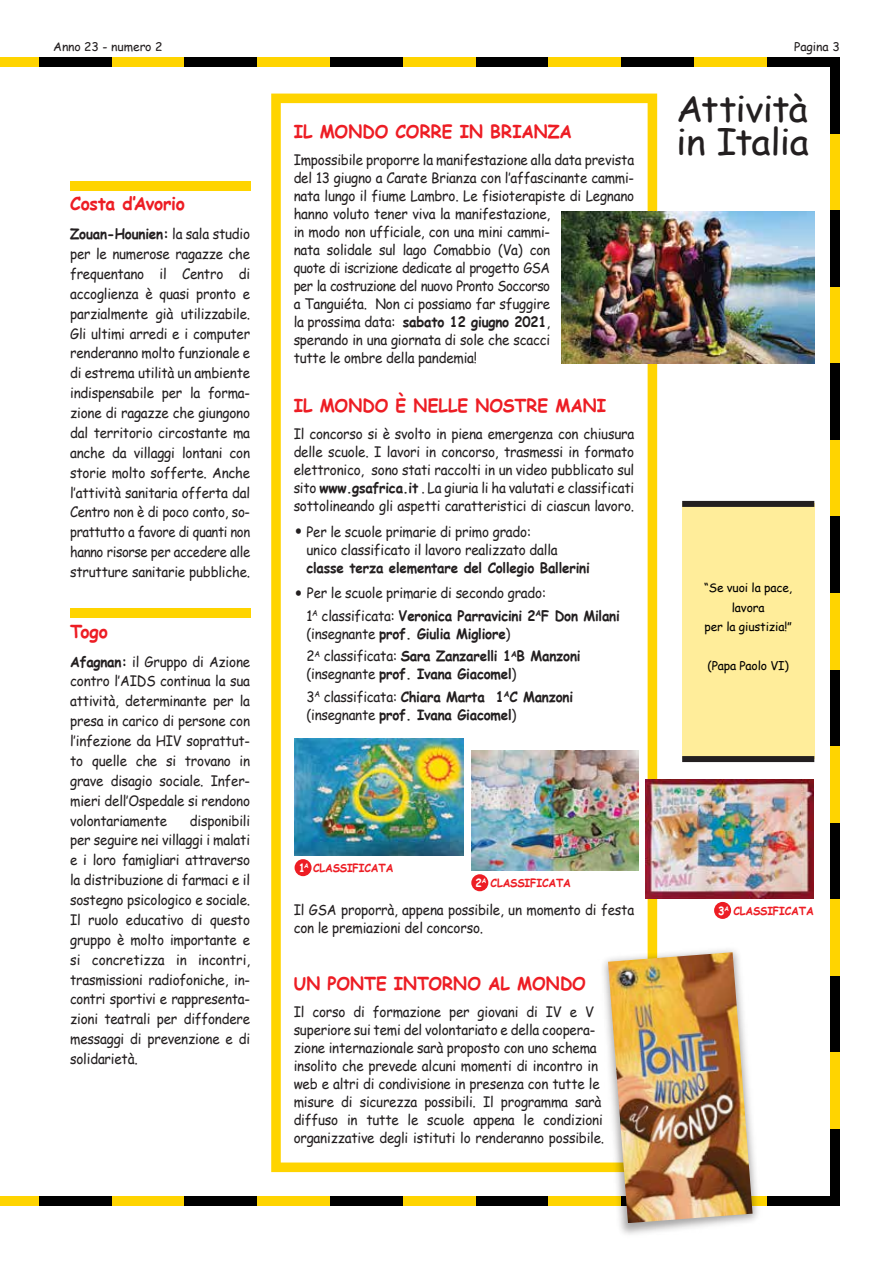
<style>
.page{position:relative;width:893px;height:1263px;background:#fff}
.page>*{position:absolute;margin:0;border:0;box-sizing:border-box;transform-origin:0 0}
.t1{font:36px/33px "Comic Sans MS";letter-spacing:-.025em;color:#231f20;scale:1.04 1}
.t2{font:700 18px "Comic Sans MS";color:#ed1d24;scale:.95 1}
.t3{font:700 18px "Comic Sans MS";color:#ed1d24}
.t4{font:14.25px/20px "Comic Sans MS";letter-spacing:-.015em;color:#231f20;scale:.94 1}
.t5{font:700 14.25px/22.5px "Comic Sans MS";letter-spacing:-.015em;color:#231f20;scale:.94 1}
.t6{font:12px/19.5px "Comic Sans MS";letter-spacing:-.01em;color:#000;text-align:center}
.t7{font:12px "Comic Sans MS";color:#231f20}
.t8{font:700 11.25px "Comic Sans MS";letter-spacing:-.015em;color:#ed1d24;scale:.94 1}
.s1{font-weight:700}
.s2{font-size:27px}
.s3{font-weight:400}
.s4{color:#fff}
</style>
<div class="page">
<div style="left:39px;top:57px;width:73px;height:10px;background:#000"></div>
<div style="left:112px;top:57px;width:72px;height:10px;background:#ffd400"></div>
<div style="left:184px;top:57px;width:73px;height:10px;background:#000"></div>
<div style="left:257px;top:57px;width:73px;height:10px;background:#ffd400"></div>
<div style="left:330px;top:57px;width:73px;height:10px;background:#000"></div>
<div style="left:403px;top:57px;width:73px;height:10px;background:#ffd400"></div>
<div style="left:476px;top:57px;width:72px;height:10px;background:#000"></div>
<div style="left:548px;top:57px;width:73px;height:10px;background:#ffd400"></div>
<div style="left:621px;top:57px;width:73px;height:10px;background:#000"></div>
<div style="left:694px;top:57px;width:73px;height:10px;background:#ffd400"></div>
<div style="left:767px;top:57px;width:73px;height:10px;background:#000"></div>
<div style="left:39px;top:1196px;width:73px;height:9px;background:#000"></div>
<div style="left:112px;top:1196px;width:72px;height:9px;background:#ffd400"></div>
<div style="left:184px;top:1196px;width:73px;height:9px;background:#000"></div>
<div style="left:257px;top:1196px;width:73px;height:9px;background:#ffd400"></div>
<div style="left:330px;top:1196px;width:73px;height:9px;background:#000"></div>
<div style="left:403px;top:1196px;width:73px;height:9px;background:#ffd400"></div>
<div style="left:476px;top:1196px;width:72px;height:9px;background:#000"></div>
<div style="left:548px;top:1196px;width:73px;height:9px;background:#ffd400"></div>
<div style="left:767px;top:1196px;width:73px;height:9px;background:#000"></div>
<div style="left:830px;top:57px;width:10px;height:77px;background:#000"></div>
<div style="left:830px;top:134px;width:10px;height:76px;background:#ffd400"></div>
<div style="left:830px;top:210px;width:10px;height:77px;background:#000"></div>
<div style="left:830px;top:287px;width:10px;height:77px;background:#ffd400"></div>
<div style="left:830px;top:364px;width:10px;height:76px;background:#000"></div>
<div style="left:830px;top:440px;width:10px;height:77px;background:#ffd400"></div>
<div style="left:830px;top:517px;width:10px;height:76px;background:#000"></div>
<div style="left:830px;top:593px;width:10px;height:77px;background:#ffd400"></div>
<div style="left:830px;top:670px;width:10px;height:76px;background:#000"></div>
<div style="left:830px;top:746px;width:10px;height:77px;background:#ffd400"></div>
<div style="left:830px;top:823px;width:10px;height:76px;background:#000"></div>
<div style="left:830px;top:899px;width:10px;height:77px;background:#ffd400"></div>
<div style="left:830px;top:976px;width:10px;height:76px;background:#000"></div>
<div style="left:830px;top:1052px;width:10px;height:77px;background:#ffd400"></div>
<div style="left:830px;top:1129px;width:10px;height:76px;background:#000"></div>
<div style="left:0;top:57px;width:39px;height:10px;background:#ffd400"></div>
<div style="left:0;top:1196px;width:39px;height:9px;background:#ffd400"></div>
<div style="left:682px;top:504px;width:132px;height:255px;background:#ffed9a"></div>
<div style="left:682px;top:756px;width:132px;height:6px;background:#231f20"></div>
<div style="left:682px;top:501px;width:132px;height:6px;background:#231f20"></div>
<div style="left:70px;top:181px;width:180px;height:9px;background:#ffd400"></div>
<div style="left:70px;top:608px;width:180px;height:10px;background:#ffd400"></div>
<svg style="left:271px;top:94px;width:386px;height:1078px"></svg>
<img style="left:561px;top:212px;width:253px;height:151px">
<img style="left:552px;top:898px;width:256px;height:337px">
<img style="left:608px;top:952px;width:145px;height:271px">
<img style="left:295px;top:738px;width:168px;height:117px">
<img style="left:471px;top:751px;width:167px;height:120px">
<img style="left:646px;top:780px;width:167px;height:119px">
<div style="left:295px;top:859px;width:17px;height:17px;background:#ed1d24;border-radius:50%"></div>
<div style="left:471px;top:874px;width:17px;height:17px;background:#ed1d24;border-radius:50%"></div>
<div style="left:714px;top:902px;width:17px;height:17px;background:#ed1d24;border-radius:50%"></div>
<p class="t7" style="left:53px;top:38px;width:111px">Anno 23 - numero 2</p>
<p class="t7" style="left:794px;top:38px;width:47px">Pagina 3</p>
<p class="t3" style="left:70px;top:190px;width:116px">Costa d‛Avorio</p>
<p class="t4" style="left:70px;top:224px;width:193px;text-align:justify"><span class="s1">Zouan-Hounien:</span> la sala studio per le numerose ragazze che frequentano il Centro di accoglienza è quasi pronto e parzialmente già utilizzabile.<br>Gli ultimi arredi e i computer renderanno molto funzionale e di estrema utilità un ambiente indispensabile per la forma&shy;zione di ragazze che giungono dal territorio circostante ma anche da villaggi lontani con storie molto sofferte. Anche l‛attività sanitaria offerta dal Centro non è di poco conto, so&shy;prattutto a favore di quanti non hanno risorse per accedere alle strutture sanitarie pubbliche.</p>
<p class="t3" style="left:70px;top:618px;width:39px">Togo</p>
<p class="t4" style="left:70px;top:651px;width:193px;text-align:justify"><span class="s1">Afagnan:</span> il Gruppo di Azione contro l‛AIDS continua la sua attività, determinante per la presa in carico di persone con l‛infezione da HIV soprattut&shy;to quelle che si trovano in grave disagio sociale. Infer&shy;mieri dell‛Ospedale si rendono volontariamente</p>
<p class="t4" style="left:70px;top:810px;width:193px;text-align:justify;text-indent:120px">disponibili per seguire nei villaggi i malati e i loro famigliari attraverso la distribuzione di farmaci e il sostegno psicologico e sociale.<br>Il ruolo educativo di questo gruppo è molto importante e si concretizza in incontri, trasmissioni radiofoniche, in&shy;contri sportivi e rappresenta&shy;zioni teatrali per diffondere messaggi di prevenzione e di solidarietà.</p>
<p class="t2" style="left:294px;top:118px;width:295px">IL MONDO CORRE IN BRIANZA</p>
<p class="t4" style="left:294px;top:150px;width:364px;line-height:18px">Impossibile proporre la manifestazione alla data prevista del 13 giugno a Carate Brianza con l‛affascinante cammi&shy;nata lungo il fiume Lambro. Le fisioterapiste di Legnano hanno voluto tener viva la manifestazione,<br>in modo non ufficiale, con una mini cammi-<br>nata solidale sul lago Comabbio (Va) con<br>quote di iscrizione dedicate al progetto GSA<br>per la costruzione del nuovo Pronto Soccorso<br>a Tanguiéta. Non ci possiamo far sfuggire<br>la prossima data: <span class="s1">sabato 12 giugno 2021</span>,<br>sperando in una giornata di sole che scacci<br>tutte le ombre della pandemia!</p>
<p class="t2" style="left:294px;top:392px;width:330px">IL MONDO È NELLE NOSTRE MANI</p>
<p class="t4" style="left:294px;top:425px;width:364px;line-height:18px;text-align:justify">Il concorso si è svolto in piena emergenza con chiusura delle scuole. I lavori in concorso, trasmessi in formato elettronico, sono stati raccolti in un video pubblicato sul sito <span class="s1">www.gsafrica.it</span> . La giuria li ha valutati e classificati sottolineando gli aspetti caratteristici di ciascun lavoro.</p>
<p class="t4" style="left:306px;top:522px;width:269px;line-height:18px;text-indent:-13px"><span class="s2">•</span> Per le scuole primarie di primo grado: unico classificato il lavoro realizzato dalla</p>
<p class="t5" style="left:306px;top:556px;width:303px">classe terza elementare del Collegio Ballerini</p>
<p class="t4" style="left:306px;top:581px;width:335px;line-height:22.5px;text-indent:-13px"><span class="s2">•</span> Per le scuole primarie di secondo grado:<br>1<sup>A</sup> classificata: <span class="s1">Veronica Parravicini 2</span><sup>A</sup><span class="s1">F Don Milani</span></p>
<p class="t5" style="left:306px;top:622px;width:293px"><span class="s3">(insegnante</span> prof. Giulia Migliore<span class="s3">)<br>2</span><sup>A</sup> <span class="s3">classificata:</span> Sara Zanzarelli 1<sup>A</sup>B Manzoni</p>
<p class="t5" style="left:306px;top:662px;width:285px"><span class="s3">(insegnante</span> prof. Ivana Giacomel<span class="s3">)<br>3</span><sup>A</sup> <span class="s3">classificata:</span> Chiara Marta 1<sup>A</sup>C Manzoni</p>
<p class="t5" style="left:306px;top:703px;width:225px"><span class="s3">(insegnante</span> prof. Ivana Giacomel<span class="s3">)</span></p>
<p class="t8" style="left:299px;top:859px;width:102px"><span class="s4">1</span><sup>A</sup> CLASSIFICATA</p>
<p class="t8" style="left:475px;top:874px;width:103px"><span class="s4">2</span><sup>A</sup> CLASSIFICATA</p>
<p class="t4" style="left:294px;top:900px;width:364px;line-height:18px">Il GSA proporrà, appena possibile, un momento di festa con le premiazioni del concorso.</p>
<p class="t2" style="left:294px;top:970px;width:309px">UN PONTE INTORNO AL MONDO</p>
<p class="t4" style="left:294px;top:1002px;width:332px;line-height:18px">Il corso di formazione per giovani di IV e V superiore sui temi del volontariato e della coopera&shy;zione internazionale sarà proposto con uno schema insolito che prevede alcuni momenti di incontro in web e altri di condivisione in presenza con tutte le misure di sicurezza possibili. Il programma sarà diffuso in tutte le scuole appena le condizioni organizzative degli istituti lo renderanno possibile.</p>
<h1 class="t1" style="left:676px;top:91px;width:129px">Attività in Italia</h1>
<p class="t6" style="left:704px;top:578px;width:89px">“Se vuoi la pace, lavora<br>per la giustizia!”</p>
<p class="t6" style="left:707px;top:656px;width:83px">(Papa Paolo VI)</p>
<p class="t8" style="left:718px;top:902px;width:103px"><span class="s4">3</span><sup>A</sup> CLASSIFICATA</p>
</div>
